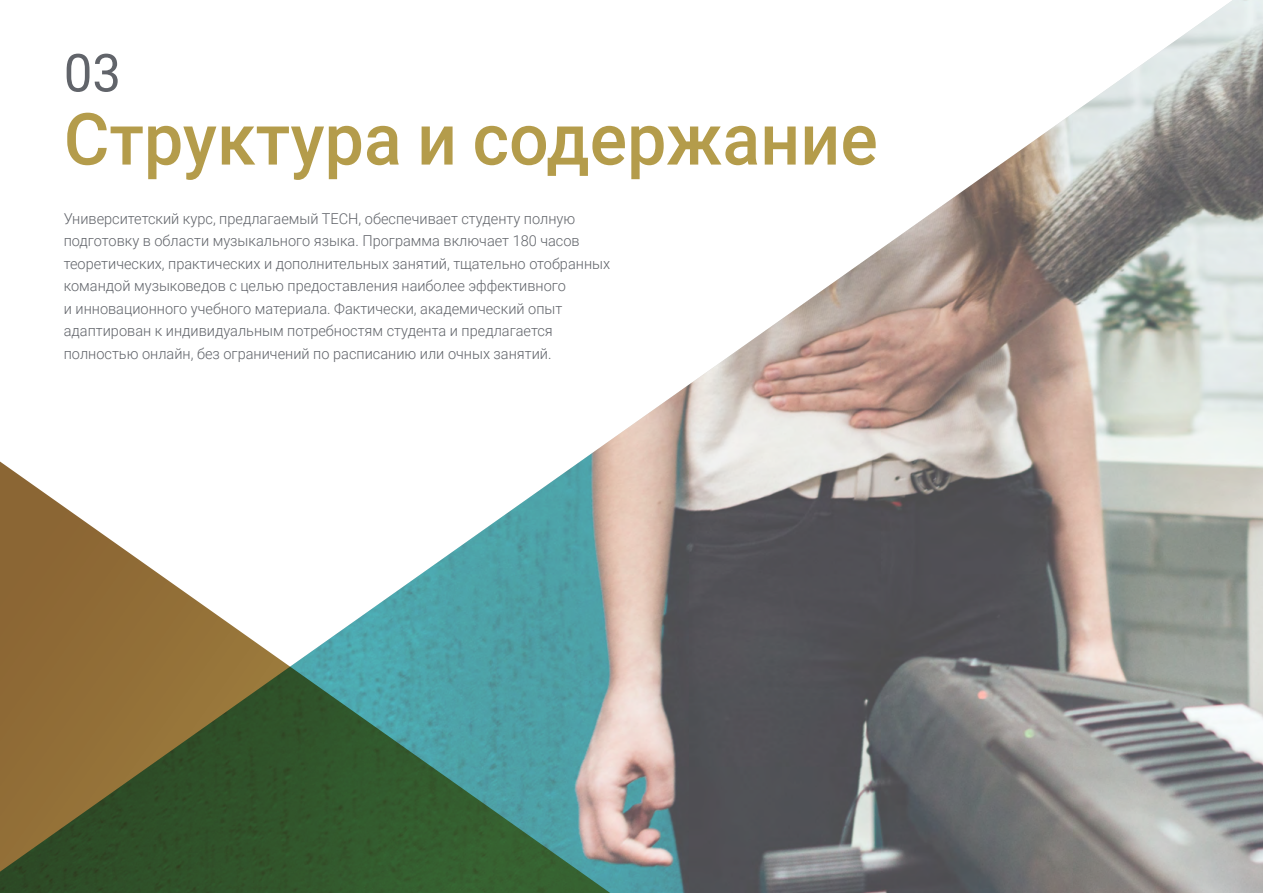
<style>
.page{position:relative;width:1263px;height:893px;background:#fff}
.page>*{position:absolute;margin:0;border:0;box-sizing:border-box;transform-origin:0 0}
.t1{font:500 72px "Roboto";color:#b49c4b}
.t2{font:52.5px "Roboto";color:#61646a}
.t3{font:300 15px/22.5px "Roboto";color:#61646a}
</style>
<div class="page">
<img style="left:602px;top:0;width:661px;height:893px">
<svg style="left:0;top:446px;width:640px;height:447px"></svg>
<h2 class="t2" style="left:64px;top:36px;width:59px">03</h2>
<h1 class="t1" style="left:64px;top:89px;width:815px">Структура и содержание</h1>
<p class="t3" style="left:64px;top:207px;width:548px">Университетский курс, предлагаемый TECH, обеспечивает студенту полную подготовку в области музыкального языка. Программа включает 180 часов теоретических, практических и дополнительных занятий, тщательно отобранных командой музыковедов с целью предоставления наиболее эффективного<br>и инновационного учебного материала. Фактически, академический опыт адаптирован к индивидуальным потребностям студента и предлагается полностью онлайн, без ограничений по расписанию или очных занятий.</p>
</div>
